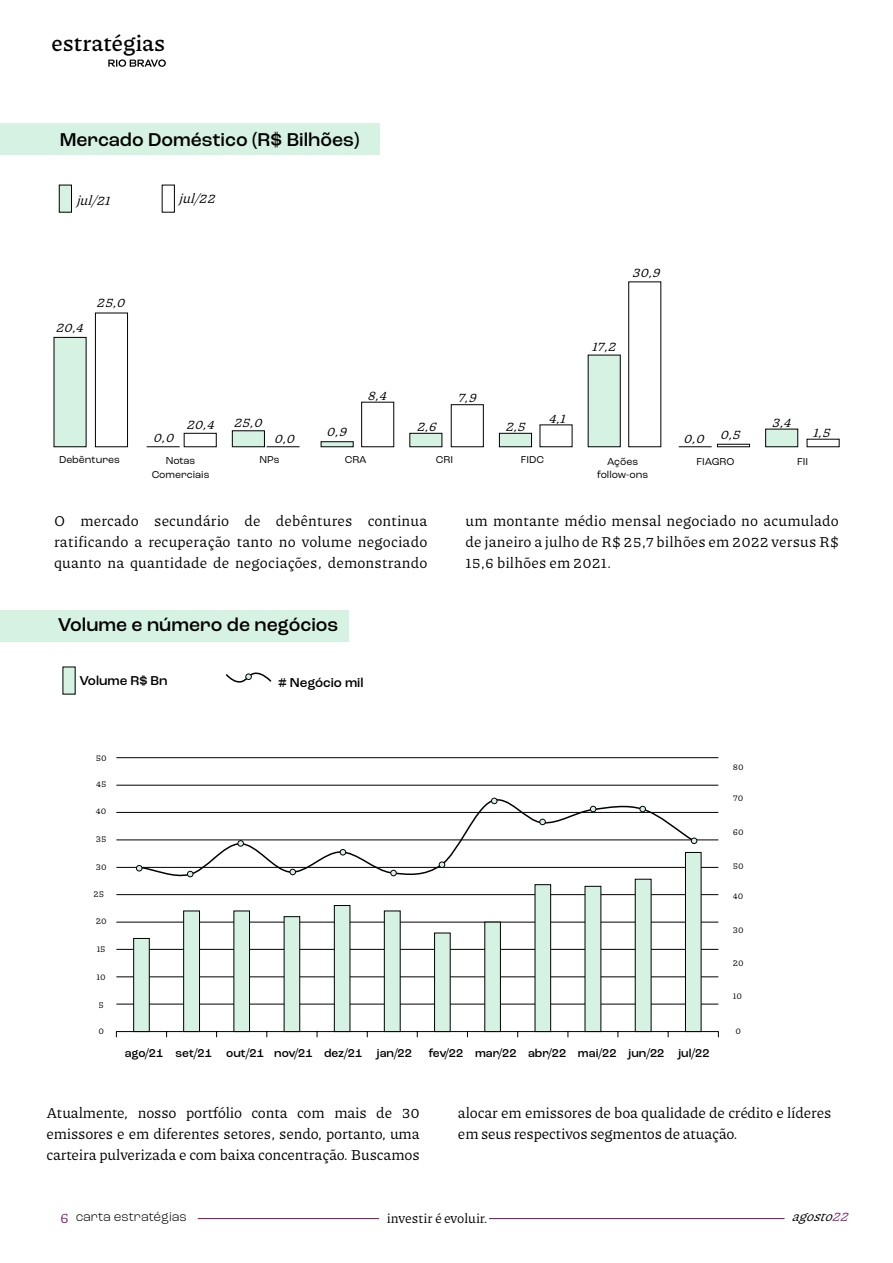
<style>
.page{position:relative;width:893px;height:1263px;background:#fff}
.page>*{position:absolute;margin:0;border:0;box-sizing:border-box;transform-origin:0 0}
.t1{font:600 22.5px "Piazzolla";color:#000}
.t2{font:500 19.5px "Roc Grotesk";color:#000}
.t3{font:15px/21px "Piazzolla";letter-spacing:-.01em;color:#000;text-align:justify}
.t4{font:15px "Piazzolla";color:#802670}
.t5{font:italic 13.5px "Piazzolla";color:#000}
.t6{font:500 13.5px "Roc Grotesk";color:#000}
.t7{font:13.5px "Piazzolla";color:#000}
.t8{font:300 13.5px "Roc Grotesk";color:#000}
.t9{font:500 12px "Roc Grotesk";color:#000}
.t10{font:10.5px "Roc Grotesk";color:#000}
.t11{font:9px "Piazzolla";color:#000}
.s1{color:#802670}
</style>
<div class="page">
<svg style="left:108px;top:59px;width:58px;height:8px"></svg>
<hr style="left:198px;top:1218px;width:181px;height:1px;background:#802670">
<hr style="left:489px;top:1218px;width:295px;height:1px;background:#802670">
<hr style="left:116px;top:1031px;width:602px;height:1px;background:#000">
<hr style="left:116px;top:1004px;width:602px;height:1px;background:#000">
<hr style="left:116px;top:976px;width:602px;height:1px;background:#000">
<hr style="left:116px;top:949px;width:602px;height:1px;background:#000">
<hr style="left:116px;top:922px;width:602px;height:1px;background:#000">
<hr style="left:116px;top:894px;width:602px;height:1px;background:#000">
<hr style="left:116px;top:867px;width:602px;height:1px;background:#000">
<hr style="left:116px;top:840px;width:602px;height:1px;background:#000">
<hr style="left:116px;top:812px;width:602px;height:1px;background:#000">
<hr style="left:116px;top:785px;width:602px;height:1px;background:#000">
<svg style="left:137px;top:797px;width:558px;height:55px"></svg>
<div style="left:63px;top:667px;width:12px;height:27px;background:#d5f2e3"></div>
<div style="left:0;top:610px;width:348px;height:32px;background:#d5f2e3"></div>
<svg style="left:225px;top:672px;width:47px;height:11px"></svg>
<div style="left:245px;top:673px;width:7px;height:7px;border:1px solid #000;border-radius:50%"></div>
<div style="left:59px;top:185px;width:12px;height:27px;background:#d5f2e3"></div>
<div style="left:59px;top:185px;width:13px;height:27px;border:1px solid #000"></div>
<div style="left:162px;top:185px;width:13px;height:27px;border:1px solid #000"></div>
<div style="left:0;top:124px;width:379px;height:31px;background:#d5f2e3"></div>
<svg style="left:133px;top:852px;width:568px;height:180px"></svg>
<hr style="left:116px;top:757px;width:602px;height:1px;background:#000">
<svg style="left:187px;top:871px;width:6px;height:6px"></svg>
<svg style="left:238px;top:840px;width:6px;height:6px"></svg>
<svg style="left:290px;top:869px;width:6px;height:6px"></svg>
<svg style="left:340px;top:849px;width:6px;height:6px"></svg>
<div style="left:390px;top:870px;width:7px;height:6px;border:1px solid #000;border-radius:50%"></div>
<div style="left:439px;top:861px;width:6px;height:7px;border:1px solid #000;border-radius:50%"></div>
<svg style="left:491px;top:798px;width:6px;height:6px"></svg>
<div style="left:539px;top:819px;width:7px;height:6px;border:1px solid #000;border-radius:50%"></div>
<svg style="left:590px;top:806px;width:6px;height:6px"></svg>
<div style="left:639px;top:806px;width:7px;height:6px;border:1px solid #000;border-radius:50%"></div>
<svg style="left:691px;top:838px;width:6px;height:6px"></svg>
<svg style="left:95px;top:281px;width:744px;height:166px"></svg>
<svg style="left:54px;top:337px;width:744px;height:110px"></svg>
<hr style="left:147px;top:446px;width:33px;height:1px;background:#000">
<hr style="left:267px;top:446px;width:33px;height:1px;background:#000">
<hr style="left:679px;top:446px;width:33px;height:1px;background:#000">
<svg style="left:136px;top:865px;width:6px;height:6px"></svg>
<h1 class="t1" style="left:51px;top:30px;width:115px">estratégias</h1>
<p class="t2" style="left:60px;top:128px;width:301px">Mercado Doméstico (R$ Bilhões)</p>
<p class="t5" style="left:76px;top:193px;width:39px">jul/21</p>
<p class="t5" style="left:179px;top:190px;width:42px">jul/22</p>
<p class="t5" style="left:55px;top:319px;width:33px">20,4</p>
<p class="t5" style="left:96px;top:294px;width:34px">25,0</p>
<p class="t5" style="left:153px;top:429px;width:26px">0,0</p>
<p class="t5" style="left:186px;top:417px;width:33px">20,4</p>
<p class="t5" style="left:233px;top:414px;width:34px">25,0</p>
<p class="t5" style="left:274px;top:431px;width:26px">0,0</p>
<p class="t5" style="left:632px;top:264px;width:34px">30,9</p>
<p class="t5" style="left:326px;top:423px;width:26px">0,9</p>
<p class="t5" style="left:367px;top:387px;width:25px">8,4</p>
<p class="t5" style="left:457px;top:389px;width:24px">7,9</p>
<p class="t5" style="left:416px;top:418px;width:25px">2,6</p>
<p class="t5" style="left:505px;top:418px;width:26px">2,5</p>
<p class="t5" style="left:548px;top:410px;width:22px">4,1</p>
<p class="t5" style="left:591px;top:338px;width:30px">17,2</p>
<p class="t5" style="left:683px;top:431px;width:26px">0,0</p>
<p class="t5" style="left:771px;top:414px;width:25px">3,4</p>
<p class="t5" style="left:720px;top:427px;width:26px">0,5</p>
<p class="t5" style="left:812px;top:424px;width:23px">1,5</p>
<p class="t10" style="left:59px;top:453px;width:62px">Debêntures</p>
<p class="t10" style="left:259px;top:454px;width:22px">NPs</p>
<p class="t10" style="left:345px;top:454px;width:23px">CRA</p>
<p class="t10" style="left:436px;top:454px;width:19px">CRI</p>
<p class="t10" style="left:521px;top:454px;width:25px">FIDC</p>
<p class="t10" style="left:696px;top:455px;width:39px">FIAGRO</p>
<p class="t10" style="left:797px;top:455px;width:12px">FII</p>
<p class="t10" style="left:166px;top:454px;width:31px">Notas</p>
<p class="t10" style="left:152px;top:468px;width:59px">Comerciais</p>
<p class="t10" style="left:607px;top:455px;width:33px">Ações</p>
<p class="t10" style="left:597px;top:469px;width:53px">follow-ons</p>
<p class="t3" style="left:54px;top:510px;width:375px">O mercado secundário de debêntures continua ratificando a recuperação tanto no volume negociado quanto na quantidade de negociações, demonstrando</p>
<p class="t3" style="left:466px;top:510px;width:375px">um montante médio mensal negociado no acumulado de janeiro a julho de R$ 25,7 bilhões em 2022 versus R$ 15,6 bilhões em 2021.</p>
<p class="t2" style="left:58px;top:613px;width:282px">Volume e número de negócios</p>
<p class="t6" style="left:79px;top:673px;width:90px">Volume R$ Bn</p>
<p class="t6" style="left:279px;top:674px;width:86px"># Negócio mil</p>
<p class="t11" style="left:96px;top:752px;width:13px">50</p>
<p class="t11" style="left:96px;top:778px;width:12px">45</p>
<p class="t11" style="left:96px;top:805px;width:12px">40</p>
<p class="t11" style="left:96px;top:833px;width:12px">35</p>
<p class="t11" style="left:96px;top:861px;width:12px">30</p>
<p class="t11" style="left:94px;top:889px;width:12px">25</p>
<p class="t11" style="left:96px;top:915px;width:12px">20</p>
<p class="t11" style="left:97px;top:943px;width:11px">15</p>
<p class="t11" style="left:97px;top:971px;width:11px">10</p>
<p class="t11" style="left:99px;top:1000px;width:7px">5</p>
<p class="t11" style="left:98px;top:1026px;width:7px">0</p>
<p class="t9" style="left:125px;top:1045px;width:40px">ago/21</p>
<p class="t9" style="left:176px;top:1045px;width:38px">set/21</p>
<p class="t9" style="left:226px;top:1045px;width:39px">out/21</p>
<p class="t9" style="left:274px;top:1045px;width:40px">nov/21</p>
<p class="t9" style="left:324px;top:1045px;width:40px">dez/21</p>
<p class="t9" style="left:377px;top:1045px;width:37px">jan/22</p>
<p class="t9" style="left:429px;top:1045px;width:36px">fev/22</p>
<p class="t9" style="left:475px;top:1045px;width:43px">mar/22</p>
<p class="t9" style="left:528px;top:1045px;width:40px">abr/22</p>
<p class="t9" style="left:578px;top:1045px;width:40px">mai/22</p>
<p class="t9" style="left:629px;top:1045px;width:37px">jun/22</p>
<p class="t9" style="left:678px;top:1045px;width:33px">jul/22</p>
<p class="t11" style="left:733px;top:762px;width:12px">80</p>
<p class="t11" style="left:733px;top:792px;width:12px">70</p>
<p class="t11" style="left:733px;top:827px;width:12px">60</p>
<p class="t11" style="left:733px;top:860px;width:13px">50</p>
<p class="t11" style="left:733px;top:890px;width:12px">40</p>
<p class="t11" style="left:733px;top:925px;width:12px">30</p>
<p class="t11" style="left:733px;top:958px;width:12px">20</p>
<p class="t11" style="left:733px;top:990px;width:11px">10</p>
<p class="t11" style="left:735px;top:1025px;width:7px">0</p>
<p class="t3" style="left:46px;top:1102px;width:375px">Atualmente, nosso portfólio conta com mais de 30 emissores e em diferentes setores, sendo, portanto, uma carteira pulverizada e com baixa concentração. Buscamos</p>
<p class="t3" style="left:458px;top:1102px;width:375px">alocar em emissores de boa qualidade de crédito e líderes em seus respectivos segmentos de atuação.</p>
<p class="t4" style="left:60px;top:1209px;width:10px">6</p>
<p class="t8" style="left:76px;top:1208px;width:113px">carta estratégias</p>
<p class="t7" style="left:387px;top:1210px;width:102px">investir é evoluir.</p>
<p class="t5" style="left:791px;top:1208px;width:63px">agosto<span class="s1">22</span></p>
</div>
